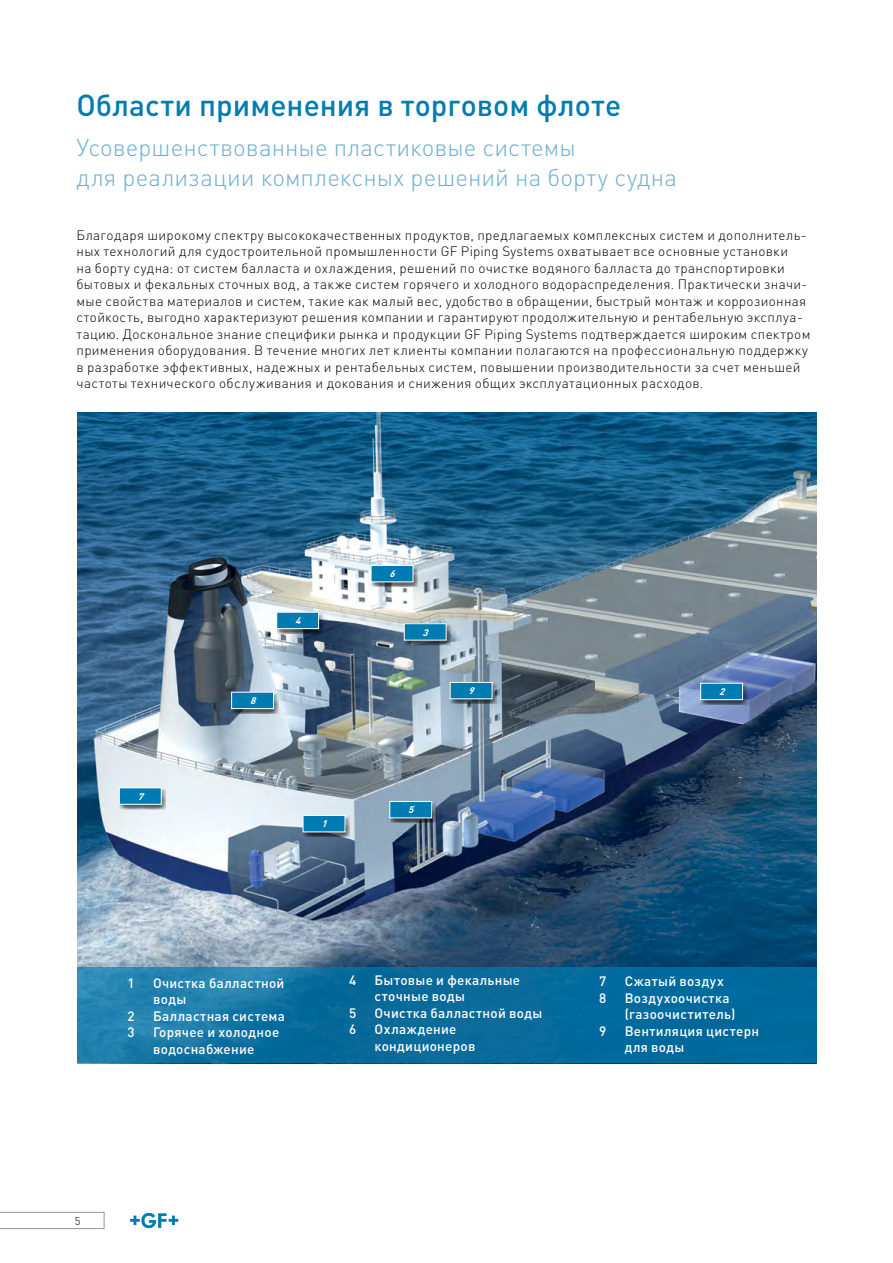
<style>
.page{position:relative;width:893px;height:1263px;background:#fff}
.page>*{position:absolute;margin:0;border:0;box-sizing:border-box;transform-origin:0 0}
.t1{font:500 30px "DIN Pro";color:#007cb2}
.t2{font:300 24px/30.8px "DIN Pro";letter-spacing:.005em;color:#6baed5}
.t3{font:300 13.5px/16.5px "DIN Pro";letter-spacing:.025em;color:#000}
.t4{font:500 13.5px/16.5px "DIN Pro";letter-spacing:.02em;color:#fff}
.t5{font:300 11.25px "DIN Pro";color:#000}
.t6{font:italic 700 9.6px "DIN Pro";color:#fff}
</style>
<div class="page">
<div style="left:0;top:1212px;width:104px;height:17px;border:1px solid #939598"></div>
<svg style="left:130px;top:1213px;width:48px;height:15px"></svg>
<img style="left:77px;top:412px;width:739px;height:555px">
<svg style="left:77px;top:967px;width:739px;height:96px;background:#0b6f9f"></svg>
<div style="left:232px;top:692px;width:46px;height:21px;background:#000;opacity:.6"></div>
<div style="left:232px;top:692px;width:42px;height:17px;background:#007cb2"></div>
<div style="left:231px;top:692px;width:43px;height:17px;border:1px solid #fff"></div>
<div style="left:303px;top:816px;width:47px;height:21px;background:#000;opacity:.6"></div>
<div style="left:303px;top:815px;width:42px;height:17px;background:#007cb2"></div>
<div style="left:303px;top:815px;width:42px;height:17px;border:1px solid #fff"></div>
<div style="left:390px;top:802px;width:47px;height:21px;background:#000;opacity:.6"></div>
<div style="left:390px;top:801px;width:42px;height:17px;background:#007cb2"></div>
<div style="left:389px;top:801px;width:43px;height:17px;border:1px solid #fff"></div>
<div style="left:277px;top:612px;width:47px;height:21px;background:#000;opacity:.6"></div>
<div style="left:277px;top:612px;width:42px;height:17px;background:#007cb2"></div>
<div style="left:276px;top:612px;width:43px;height:17px;border:1px solid #fff"></div>
<div style="left:405px;top:624px;width:46px;height:21px;background:#000;opacity:.6"></div>
<div style="left:404px;top:624px;width:42px;height:16px;background:#007cb2"></div>
<div style="left:404px;top:623px;width:42px;height:17px;border:1px solid #fff"></div>
<div style="left:371px;top:566px;width:47px;height:21px;background:#000;opacity:.6"></div>
<div style="left:371px;top:565px;width:42px;height:17px;background:#007cb2"></div>
<div style="left:371px;top:565px;width:42px;height:17px;border:1px solid #fff"></div>
<div style="left:450px;top:683px;width:47px;height:21px;background:#000;opacity:.6"></div>
<div style="left:450px;top:682px;width:42px;height:17px;background:#007cb2"></div>
<div style="left:450px;top:682px;width:42px;height:17px;border:1px solid #fff"></div>
<div style="left:701px;top:683px;width:46px;height:21px;background:#000;opacity:.6"></div>
<div style="left:701px;top:683px;width:42px;height:17px;background:#007cb2"></div>
<div style="left:700px;top:683px;width:43px;height:17px;border:1px solid #fff"></div>
<div style="left:120px;top:788px;width:46px;height:21px;background:#000;opacity:.6"></div>
<div style="left:119px;top:788px;width:42px;height:16px;background:#007cb2"></div>
<div style="left:119px;top:787px;width:43px;height:17px;border:1px solid #fff"></div>
<h1 class="t1" style="left:77px;top:85px;width:546px">Области применения в торговом флоте</h1>
<h2 class="t2" style="left:77px;top:131px;width:602px">Усовершенствованные пластиковые системы<br>для реализации комплексных решений на борту судна</h2>
<p class="t3" style="left:77px;top:226px;width:735px">Благодаря широкому спектру высококачественных продуктов, предлагаемых комплексных систем и дополнитель&shy;ных технологий для судостроительной промышленности GF Piping Systems охватывает все основные установки<br>на борту судна: от систем балласта и охлаждения, решений по очистке водяного балласта до транспортировки бытовых и фекальных сточных вод, а также систем горячего и холодного водораспределения. Практически значи&shy;мые свойства материалов и систем, такие как малый вес, удобство в обращении, быстрый монтаж и коррозионная стойкость, выгодно характеризуют решения компании и гарантируют продолжительную и рентабельную эксплуа&shy;тацию. Доскональное знание специфики рынка и продукции GF Piping Systems подтверждается широким спектром применения оборудования. В течение многих лет клиенты компании полагаются на профессиональную поддержку в разработке эффективных, надежных и рентабельных систем, повышении производительности за счет меньшей частоты технического обслуживания и докования и снижения общих эксплуатационных расходов.</p>
<p class="t6" style="left:138px;top:790px;width:10px">7</p>
<p class="t6" style="left:250px;top:694px;width:10px">8</p>
<p class="t6" style="left:295px;top:614px;width:10px">4</p>
<p class="t6" style="left:321px;top:817px;width:10px">1</p>
<p class="t6" style="left:389px;top:567px;width:10px">6</p>
<p class="t6" style="left:423px;top:625px;width:10px">3</p>
<p class="t6" style="left:469px;top:684px;width:10px">9</p>
<p class="t6" style="left:719px;top:685px;width:10px">2</p>
<p class="t6" style="left:408px;top:803px;width:10px">5</p>
<p class="t4" style="left:128px;top:974px;width:9px">1</p>
<p class="t4" style="left:153px;top:974px;width:133px">Очистка балластной воды</p>
<p class="t4" style="left:128px;top:1007px;width:9px">2</p>
<p class="t4" style="left:153px;top:1007px;width:133px">Балластная система</p>
<p class="t4" style="left:128px;top:1024px;width:9px">3</p>
<p class="t4" style="left:153px;top:1024px;width:128px">Горячее и холодное водоснабжение</p>
<p class="t4" style="left:349px;top:971px;width:9px">4</p>
<p class="t4" style="left:375px;top:971px;width:147px">Бытовые и фекальные сточные воды</p>
<p class="t4" style="left:349px;top:1004px;width:9px">5</p>
<p class="t4" style="left:375px;top:1004px;width:169px">Очистка балластной воды</p>
<p class="t4" style="left:349px;top:1021px;width:9px">6</p>
<p class="t4" style="left:375px;top:1021px;width:102px">Охлаждение кондиционеров</p>
<p class="t4" style="left:599px;top:972px;width:9px">7</p>
<p class="t4" style="left:625px;top:972px;width:101px">Сжатый воздух</p>
<p class="t4" style="left:599px;top:989px;width:9px">8</p>
<p class="t4" style="left:625px;top:989px;width:112px">Воздухоочистка (газоочиститель)</p>
<p class="t4" style="left:599px;top:1022px;width:9px">9</p>
<p class="t4" style="left:625px;top:1022px;width:136px">Вентиляция цистерн для воды</p>
<p class="t5" style="left:75px;top:1213px;width:7px">5</p>
</div>
